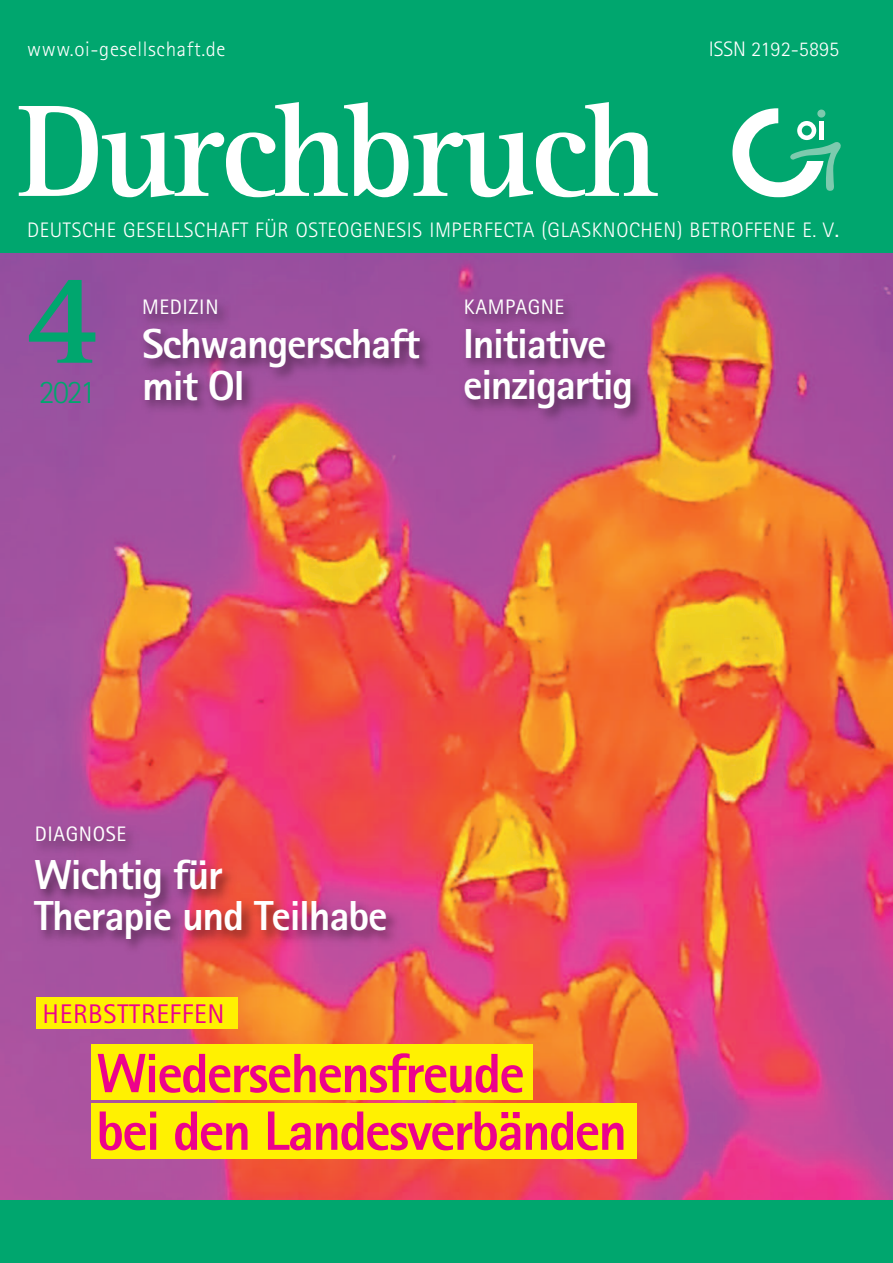
<style>
.page{position:relative;width:893px;height:1263px;background:#fff}
.page>*{position:absolute;margin:0;border:0;box-sizing:border-box;transform-origin:0 0}
.t1{font:700 135px "Rotis Serif Std";letter-spacing:-.03em;color:#fff}
.t2{font:700 135px "Rotis Serif Std";color:#00a66e}
.t3{font:800 55.5px "Agfa Rotis Sans Serif";letter-spacing:-.035em;color:#ed028c}
.t4{font:800 42px/41.1px "Agfa Rotis Sans Serif";letter-spacing:-.03em;color:#fff}
.t5{font:300 33px "Agfa Rotis Sans Serif";color:#00a66e}
.t6{font:27px "Agfa Rotis Sans Serif";letter-spacing:.03em;color:#ed028c}
.t7{font:300 21px "Agfa Rotis Sans Serif";letter-spacing:.03em;color:#fff}
.t8{font:21px "Agfa Rotis Sans Serif";letter-spacing:.03em;color:#fff}
.t9{font:300 21px "Agfa Rotis Sans Serif";color:#fff}
.s1{font-size:27px}
</style>
<div class="page">
<img style="left:0;top:252px;width:893px;height:949px">
<div style="left:0;top:0;width:893px;height:252px;background:#00a66e"></div>
<div style="left:0;top:1201px;width:893px;height:62px;background:#00a66e"></div>
<svg style="left:732px;top:108px;width:109px;height:89px"></svg>
<div style="left:36px;top:998px;width:202px;height:31px;background:#fff101"></div>
<div style="left:91px;top:1045px;width:442px;height:55px;background:#fff101"></div>
<div style="left:91px;top:1103px;width:546px;height:55px;background:#fff101"></div>
<img style="left:525px;top:289px;width:225px;height:26px">
<img style="left:455px;top:315px;width:366px;height:164px">
<img style="left:27px;top:816px;width:294px;height:30px">
<img style="left:26px;top:846px;width:477px;height:147px">
<img style="left:134px;top:289px;width:391px;height:142px">
<p class="t7" style="left:27px;top:42px;width:200px">www.oi-gesellschaft.de</p>
<p class="t9" style="left:709px;top:42px;width:132px">ISSN 2192-5895</p>
<p class="t1" style="left:17px;top:102px;width:643px">Durchbruch</p>
<p class="t7" style="left:27px;top:223px;width:814px">DEUTSCHE GESELLSCHAFT FÜR OSTEOGENESIS IMPERFECTA (GLASKNOCHEN) BETROFFENE E. V<span class="s1">.</span></p>
<p class="t2" style="left:24px;top:269px;width:77px">4</p>
<p class="t5" style="left:39px;top:380px;width:58px">2021</p>
<p class="t8" style="left:142px;top:300px;width:78px">MEDIZIN</p>
<p class="t4" style="left:142px;top:328px;width:279px">Schwangerschaft</p>
<p class="t4" style="left:142px;top:369px;width:104px">mit OI</p>
<p class="t8" style="left:464px;top:300px;width:102px">KAMPAGNE</p>
<p class="t4" style="left:463px;top:328px;width:145px">Initiative</p>
<p class="t4" style="left:463px;top:369px;width:172px">einzigartig</p>
<p class="t8" style="left:35px;top:827px;width:93px">DIAGNOSE</p>
<p class="t4" style="left:34px;top:858px;width:355px">Wichtig für<br>Therapie und Teilhabe</p>
<p class="t6" style="left:42px;top:1004px;width:184px">HERBSTTREFFEN</p>
<p class="t3" style="left:96px;top:1054px;width:430px">Wiedersehensfreude</p>
<p class="t3" style="left:96px;top:1111px;width:532px">bei den Landesverbänden</p>
</div>
